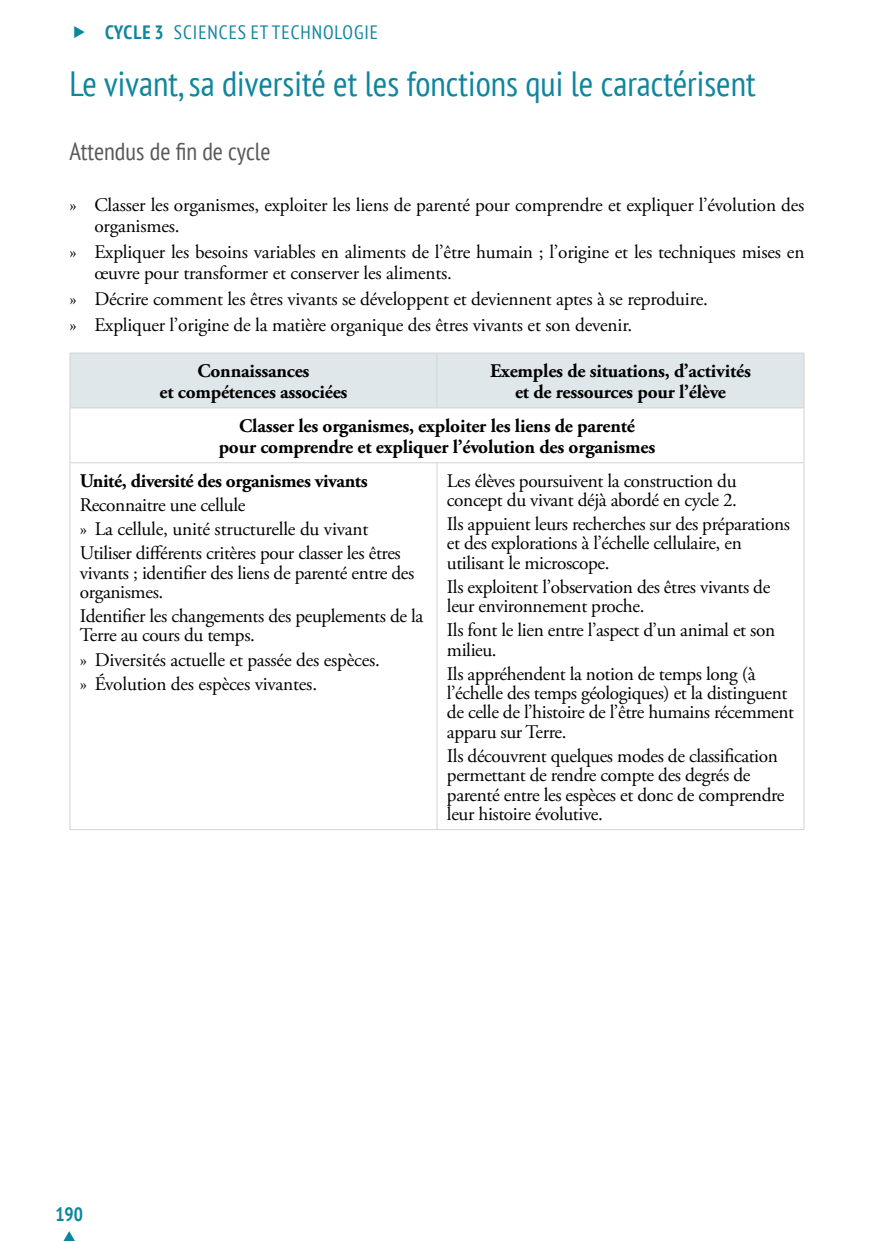
<style>
.page{position:relative;width:874px;height:1241px;background:#fff}
.page>*{position:absolute;margin:0;border:0;box-sizing:border-box;transform-origin:0 0}
.t1{font:condensed 35px "PT Sans";color:#0e869e}
.t2{font:condensed 24.5px "PT Sans";color:#58595b}
.t3{font:19.25px/19.2px "Adobe Garamond Pro";letter-spacing:-.02em;color:#000}
.t4{font:700 19.25px/21px "Adobe Garamond Pro";letter-spacing:-.01em;color:#000;text-align:center}
.t5{font:condensed 19.25px "PT Sans";letter-spacing:.05em;color:#0e869e}
.t6{font:700 condensed 19.25px "PT Sans";color:#0e869e}
.s1{font-weight:400}
</style>
<div class="page">
<svg style="left:64px;top:1231px;width:11px;height:9px"></svg>
<div style="left:70px;top:353px;width:733px;height:54px;background:#dfe7eb"></div>
<hr style="left:69px;top:352px;width:368px;height:1px;background:#d1d3d4">
<hr style="left:69px;top:353px;width:1px;height:54px;background:#d1d3d4">
<hr style="left:437px;top:352px;width:367px;height:1px;background:#d1d3d4">
<hr style="left:436px;top:353px;width:1px;height:54px;background:#d1d3d4">
<hr style="left:803px;top:353px;width:1px;height:54px;background:#d1d3d4">
<hr style="left:69px;top:407px;width:368px;height:1px;background:#d1d3d4">
<hr style="left:69px;top:408px;width:1px;height:54px;background:#d1d3d4">
<hr style="left:437px;top:407px;width:367px;height:1px;background:#d1d3d4">
<hr style="left:803px;top:408px;width:1px;height:54px;background:#d1d3d4">
<hr style="left:69px;top:462px;width:368px;height:1px;background:#d1d3d4">
<hr style="left:69px;top:463px;width:1px;height:366px;background:#d1d3d4">
<hr style="left:437px;top:462px;width:367px;height:1px;background:#d1d3d4">
<hr style="left:436px;top:463px;width:1px;height:366px;background:#d1d3d4">
<hr style="left:803px;top:463px;width:1px;height:366px;background:#d1d3d4">
<hr style="left:69px;top:829px;width:368px;height:1px;background:#d1d3d4">
<hr style="left:437px;top:829px;width:367px;height:1px;background:#d1d3d4">
<p class="t6" style="left:105px;top:20px;width:78px">Cycle 3 <span class="s1">SCIE</span></p>
<p class="t5" style="left:207px;top:20px;width:155px">NCES ET TECHNOLOGIE</p>
<h1 class="t1" style="left:69px;top:61px;width:687px">Le vivant, sa diversité et les fonctions qui le caractérisent</h1>
<p class="t2" style="left:69px;top:136px;width:202px">Attendus de fin de cycle</p>
<p class="t3" style="left:94px;top:195px;width:711px;line-height:21px;text-indent:-25px">» Classer les organismes, exploiter les liens de parenté pour comprendre et expliquer l’évolution des organismes.</p>
<p class="t3" style="left:94px;top:242px;width:711px;line-height:21px;text-indent:-25px">» Expliquer les besoins variables en aliments de l’être humain ; l’origine et les techniques mises en œuvre pour transformer et conserver les aliments.</p>
<p class="t3" style="left:69px;top:286px;width:639px;line-height:25.9px">» Décrire comment les êtres vivants se développent et deviennent aptes à se reproduire. » Expliquer l’origine de la matière organique des êtres vivants et son devenir.</p>
<p class="t4" style="left:159px;top:360px;width:189px">Connaissances<br>et compétences associées</p>
<p class="t4" style="left:490px;top:360px;width:262px">Exemples de situations, d’activités et de ressources pour l’élève</p>
<p class="t4" style="left:218px;top:415px;width:438px">Classer les organismes, exploiter les liens de parenté pour comprendre et expliquer l’évolution des organismes</p>
<p class="t4" style="left:80px;top:470px;width:289px">Unité, diversité des organismes vivants</p>
<p class="t3" style="left:80px;top:493px;width:322px;line-height:24.2px">Reconnaitre une cellule<br>» La cellule, unité structurelle du vivant<br>Utiliser différents critères pour classer les êtres</p>
<p class="t3" style="left:80px;top:563px;width:336px">vivants ; identifier des liens de parenté entre des organismes.</p>
<p class="t3" style="left:80px;top:607px;width:345px">Identifier les changements des peuplements de la<br>Terre au cours du temps.</p>
<p class="t3" style="left:80px;top:648px;width:301px;line-height:24.2px">» Diversités actuelle et passée des espèces. » Évolution des espèces vivantes.</p>
<p class="t3" style="left:446px;top:471px;width:291px">Les élèves poursuivent la construction du concept du vivant déjà abordé en cycle 2.</p>
<p class="t3" style="left:446px;top:515px;width:344px">Ils appuient leurs recherches sur des préparations et des explorations à l’échelle cellulaire, en utilisant le microscope.</p>
<p class="t3" style="left:446px;top:578px;width:325px">Ils exploitent l’observation des êtres vivants de leur environnement proche.</p>
<p class="t3" style="left:446px;top:621px;width:329px">Ils font le lien entre l’aspect d’un animal et son milieu.</p>
<p class="t3" style="left:446px;top:664px;width:348px">Ils appréhendent la notion de temps long (à l’échelle des temps géologiques) et la distinguent de celle de l’histoire de l’être humains récemment apparu sur Terre.</p>
<p class="t3" style="left:446px;top:746px;width:339px">Ils découvrent quelques modes de classification permettant de rendre compte des degrés de parenté entre les espèces et donc de comprendre leur histoire évolutive.</p>
<p class="t6" style="left:55px;top:1201px;width:29px">190</p>
</div>
